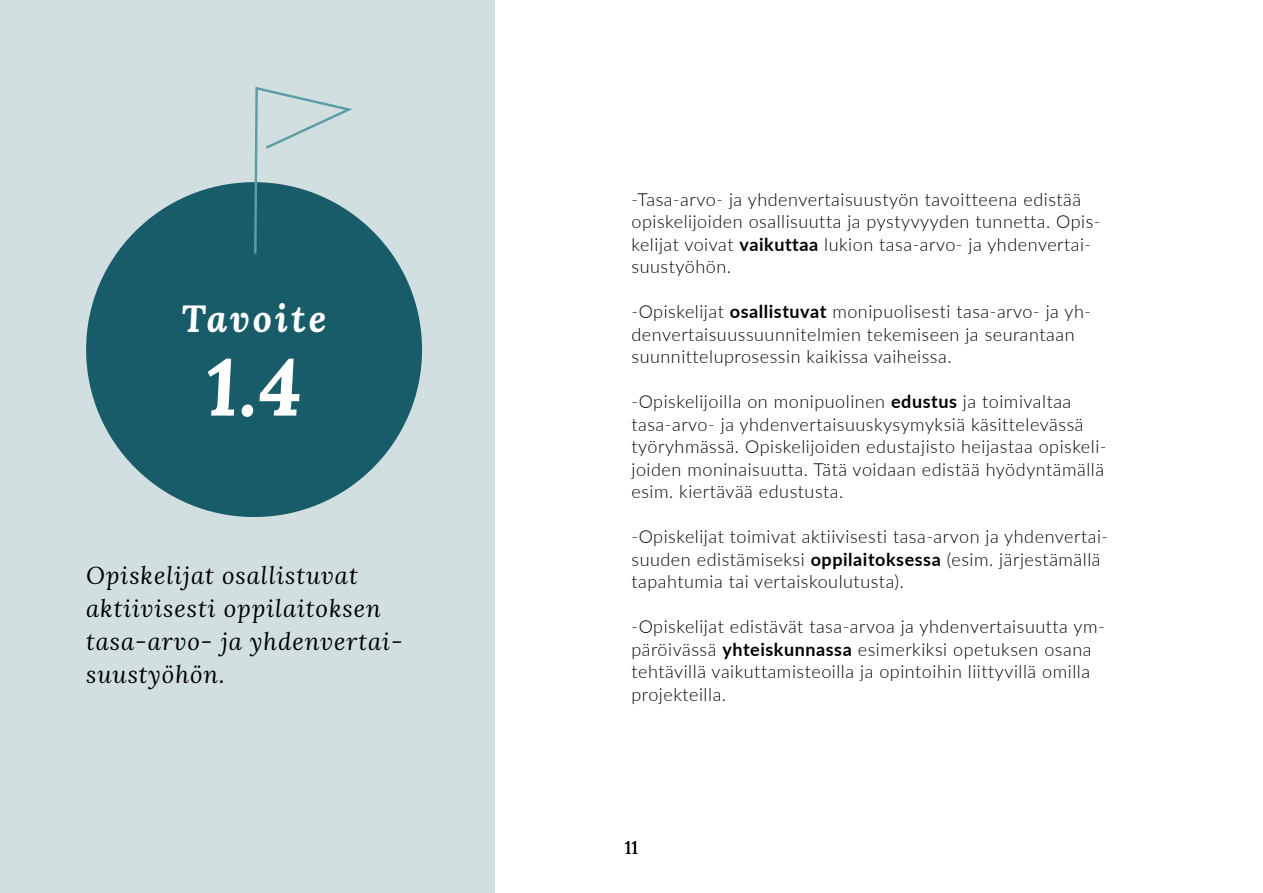
<style>
.page{position:relative;width:1263px;height:893px;background:#fff}
.page>*{position:absolute;margin:0;border:0;box-sizing:border-box;transform-origin:0 0}
.t1{font:italic 700 79.5px "Lora";color:#fff}
.t2{font:italic 700 37.5px "Lora";letter-spacing:.08em;color:#fff}
.t3{font:italic 24px/33px "Lora";letter-spacing:.04em;color:#000}
.t4{font:300 18px/22.5px "Lato";letter-spacing:.03em;color:#000}
.t5{font:18px "Lora";color:#000}
.s1{font-weight:700}
</style>
<div class="page">
<div style="left:0;top:0;width:494px;height:893px;background:#d1dfe1"></div>
<div style="left:86px;top:182px;width:336px;height:335px;background:#185c69;border-radius:50%"></div>
<svg style="left:254px;top:87px;width:98px;height:167px"></svg>
<h2 class="t2" style="left:182px;top:297px;width:146px">Tavoite</h2>
<h1 class="t1" style="left:206px;top:340px;width:97px">1.4</h1>
<h3 class="t3" style="left:86px;top:562px;width:318px">Opiskelijat osallistuvat aktiivisesti oppilaitoksen tasa-arvo- ja yhdenvertai&shy;suustyöhön.</h3>
<p class="t4" style="left:631px;top:188px;width:471px">-Tasa-arvo- ja yhdenvertaisuustyön tavoitteena edistää opiskelijoiden osallisuutta ja pystyvyyden tunnetta. Opis&shy;kelijat voivat <span class="s1">vaikuttaa</span> lukion tasa-arvo- ja yhdenvertai&shy;suustyöhön.</p>
<p class="t4" style="left:631px;top:301px;width:461px">-Opiskelijat <span class="s1">osallistuvat</span> monipuolisesti tasa-arvo- ja yh&shy;denvertaisuussuunnitelmien tekemiseen ja seurantaan suunnitteluprosessin kaikissa vaiheissa.</p>
<p class="t4" style="left:631px;top:391px;width:477px">-Opiskelijoilla on monipuolinen <span class="s1">edustus</span> ja toimivaltaa tasa-arvo- ja yhdenvertaisuuskysymyksiä käsittelevässä työryhmässä. Opiskelijoiden edustajisto heijastaa opiskeli&shy;joiden moninaisuutta. Tätä voidaan edistää hyödyntämällä esim. kiertävää edustusta.</p>
<p class="t4" style="left:631px;top:526px;width:478px">-Opiskelijat toimivat aktiivisesti tasa-arvon ja yhdenvertai&shy;suuden edistämiseksi <span class="s1">oppilaitoksessa</span> (esim. järjestämällä tapahtumia tai vertaiskoulutusta).</p>
<p class="t4" style="left:631px;top:616px;width:475px">-Opiskelijat edistävät tasa-arvoa ja yhdenvertaisuutta ym&shy;päröivässä <span class="s1">yhteiskunnassa</span> esimerkiksi opetuksen osana tehtävillä vaikuttamisteoilla ja opintoihin liittyvillä omilla projekteilla.</p>
<p class="t5" style="left:625px;top:837px;width:15px">11</p>
</div>
